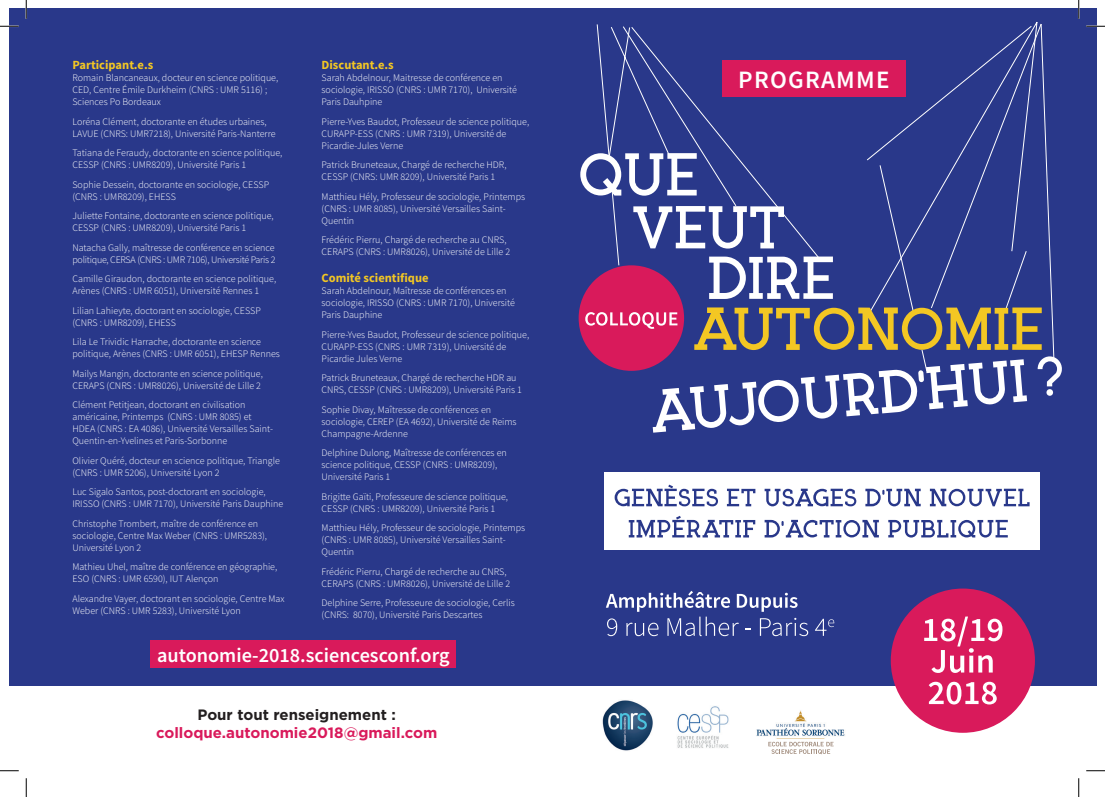
<style>
.page{position:relative;width:1105px;height:797px;background:#fff}
.page>*{position:absolute;margin:0;border:0;box-sizing:border-box;transform-origin:0 0}
.t1{font:600 25px "Source Sans Pro";letter-spacing:.05em;color:#fff}
.t2{font:600 20.25px "Source Sans Pro";color:#fff}
.t3{font:700 15px "Gotham";color:#d91a5b}
.t4{font:700 15px "Gotham";color:#231f20}
.t5{font:700 12.5px "Source Sans Pro";color:#f3c723}
.t6{font:300 10px/12px "Source Sans Pro";color:#fff}
.t7{font:300 10px/12px "Source Sans Pro";letter-spacing:-.02em;color:#fff}
</style>
<div class="page">
<div style="left:9px;top:9px;width:1087px;height:772px;background:#29388a"></div>
<div style="left:9px;top:686px;width:1087px;height:97px;background:#fff"></div>
<div style="left:604px;top:472px;width:436px;height:77px;background:#fff"></div>
<svg style="left:615px;top:484px;width:103px;height:22px"></svg>
<svg style="left:727px;top:488px;width:28px;height:18px"></svg>
<svg style="left:765px;top:488px;width:91px;height:18px"></svg>
<svg style="left:865px;top:488px;width:56px;height:18px"></svg>
<svg style="left:930px;top:488px;width:99px;height:18px"></svg>
<svg style="left:629px;top:516px;width:126px;height:21px"></svg>
<svg style="left:765px;top:520px;width:114px;height:17px"></svg>
<svg style="left:888px;top:520px;width:120px;height:17px"></svg>
<svg style="left:579px;top:23px;width:483px;height:409px"></svg>
<svg style="left:606px;top:590px;width:202px;height:46px"></svg>
<svg style="left:815px;top:618px;width:19px;height:18px"></svg>
<svg style="left:891px;top:588px;width:144px;height:144px"></svg>
<div style="left:722px;top:60px;width:184px;height:36px;background:#d91a5b"></div>
<div style="left:151px;top:640px;width:305px;height:28px;background:#d91a5b"></div>
<img style="left:756px;top:710px;width:89px;height:37px">
<svg style="left:768px;top:741px;width:65px;height:13px"></svg>
<img style="left:677px;top:706px;width:52px;height:42px">
<img style="left:602px;top:700px;width:51px;height:51px">
<svg style="left:0;top:25px;width:19px;height:2px"></svg>
<svg style="left:1086px;top:25px;width:19px;height:2px"></svg>
<svg style="left:0;top:770px;width:19px;height:1px"></svg>
<svg style="left:1086px;top:770px;width:19px;height:1px"></svg>
<svg style="left:25px;top:0;width:2px;height:19px"></svg>
<svg style="left:25px;top:778px;width:2px;height:19px"></svg>
<svg style="left:1078px;top:0;width:1px;height:19px"></svg>
<svg style="left:1078px;top:778px;width:1px;height:19px"></svg>
<p class="t5" style="left:72px;top:57px;width:82px">Participant.e.s</p>
<p class="t6" style="left:72px;top:72px;width:207px">Romain Blancaneaux, docteur en science politique,<br>CED, Centre Émile Durkheim (CNRS : UMR 5116) ;<br>Sciences Po Bordeaux</p>
<p class="t6" style="left:72px;top:115px;width:205px">Loréna Clément, doctorante en études urbaines,<br>LAVUE (CNRS: UMR7218), Université Paris-Nanterre</p>
<p class="t6" style="left:72px;top:147px;width:211px">Tatiana de Feraudy, doctorante en science politique,<br>CESSP (CNRS : UMR8209), Université Paris 1</p>
<p class="t6" style="left:72px;top:178px;width:198px">Sophie Dessein, doctorante en sociologie, CESSP (CNRS : UMR8209), EHESS</p>
<p class="t6" style="left:72px;top:210px;width:203px">Juliette Fontaine, doctorante en science politique,<br>CESSP (CNRS : UMR8209), Université Paris 1</p>
<p class="t7" style="left:72px;top:241px;width:205px">Natacha Gally, maîtresse de conférence en science politique, CERSA (CNRS : UMR 7106), Université Paris 2</p>
<p class="t6" style="left:72px;top:273px;width:205px">Camille Giraudon, doctorante en science politique,<br>Arènes (CNRS : UMR 6051), Université Rennes 1</p>
<p class="t6" style="left:72px;top:304px;width:190px">Lilian Lahieyte, doctorant en sociologie, CESSP (CNRS : UMR8209), EHESS</p>
<p class="t6" style="left:72px;top:336px;width:209px">Lila Le Trividic Harrache, doctorante en science politique, Arènes (CNRS : UMR 6051), EHESP Rennes</p>
<p class="t6" style="left:72px;top:367px;width:192px">Mailys Mangin, doctorante en science politique,<br>CERAPS (CNRS : UMR8026), Université de Lille 2</p>
<p class="t6" style="left:72px;top:399px;width:202px">Clément Petitjean, doctorant en civilisation américaine, Printemps (CNRS : UMR 8085) et HDEA (CNRS : EA 4086), Université Versailles Saint-Quentin-en-Yvelines et Paris-Sorbonne</p>
<p class="t6" style="left:72px;top:454px;width:209px">Olivier Quéré, docteur en science politique, Triangle (CNRS : UMR 5206), Université Lyon 2</p>
<p class="t6" style="left:72px;top:486px;width:212px">Luc Sigalo Santos, post-doctorant en sociologie,<br>IRISSO (CNRS : UMR 7170), Université Paris Dauphine</p>
<p class="t6" style="left:72px;top:517px;width:196px">Christophe Trombert, maître de conférence en sociologie, Centre Max Weber (CNRS : UMR5283),<br>Université Lyon 2</p>
<p class="t6" style="left:72px;top:561px;width:206px">Mathieu Uhel, maître de conférence en géographie,<br>ESO (CNRS : UMR 6590), IUT Alençon</p>
<p class="t6" style="left:72px;top:592px;width:214px">Alexandre Vayer, doctorant en sociologie, Centre Max<br>Weber (CNRS : UMR 5283), Université Lyon</p>
<p class="t5" style="left:322px;top:57px;width:74px">Discutant.e.s</p>
<p class="t6" style="left:322px;top:72px;width:197px">Sarah Abdelnour, Maitresse de conférence en sociologie, IRISSO (CNRS : UMR 7170), Université<br>Paris Dauhpine</p>
<p class="t6" style="left:322px;top:115px;width:209px">Pierre-Yves Baudot, Professeur de science politique,<br>CURAPP-ESS (CNRS : UMR 7319), Université de<br>Picardie-Jules Verne</p>
<p class="t6" style="left:322px;top:159px;width:186px">Patrick Bruneteaux, Chargé de recherche HDR,<br>CESSP (CNRS: UMR 8209), Université Paris 1</p>
<p class="t6" style="left:322px;top:190px;width:205px">Matthieu Hély, Professeur de sociologie, Printemps (CNRS : UMR 8085), Université Versailles Saint-<br>Quentin</p>
<p class="t6" style="left:322px;top:234px;width:190px">Frédéric Pierru, Chargé de recherche au CNRS,<br>CERAPS (CNRS : UMR8026), Université de Lille 2</p>
<p class="t5" style="left:322px;top:270px;width:109px">Comité scientifique</p>
<p class="t6" style="left:322px;top:285px;width:195px">Sarah Abdelnour, Maîtresse de conférences en sociologie, IRISSO (CNRS : UMR 7170), Université<br>Paris Dauphine</p>
<p class="t6" style="left:322px;top:328px;width:209px">Pierre-Yves Baudot, Professeur de science politique,<br>CURAPP-ESS (CNRS : UMR 7319), Université de<br>Picardie Jules Verne</p>
<p class="t6" style="left:322px;top:372px;width:202px">Patrick Bruneteaux, Chargé de recherche HDR au<br>CNRS, CESSP (CNRS : UMR8209), Université Paris 1</p>
<p class="t6" style="left:322px;top:403px;width:197px">Sophie Divay, Maîtresse de conférences en sociologie, CEREP (EA 4692), Université de Reims<br>Champagne-Ardenne</p>
<p class="t6" style="left:322px;top:447px;width:187px">Delphine Dulong, Maîtresse de conférences en science politique, CESSP (CNRS : UMR8209),<br>Université Paris 1</p>
<p class="t6" style="left:322px;top:490px;width:188px">Brigitte Gaïti, Professeure de science politique,<br>CESSP (CNRS : UMR8209), Université Paris 1</p>
<p class="t6" style="left:322px;top:522px;width:205px">Matthieu Hély, Professeur de sociologie, Printemps (CNRS : UMR 8085), Université Versailles Saint-<br>Quentin</p>
<p class="t6" style="left:322px;top:565px;width:190px">Frédéric Pierru, Chargé de recherche au CNRS,<br>CERAPS (CNRS : UMR8026), Université de Lille 2</p>
<p class="t6" style="left:322px;top:597px;width:195px">Delphine Serre, Professeure de sociologie, Cerlis (CNRS: 8070), Université Paris Descartes</p>
<h2 class="t2" style="left:157px;top:641px;width:294px">autonomie-2018.sciencesconf.org</h2>
<h3 class="t4" style="left:197px;top:705px;width:200px">Pour tout renseignement :</h3>
<h3 class="t3" style="left:156px;top:723px;width:283px">colloque.autonomie2018@gmail.com</h3>
<h1 class="t1" style="left:738px;top:63px;width:153px">PROGRAMME</h1>
</div>
